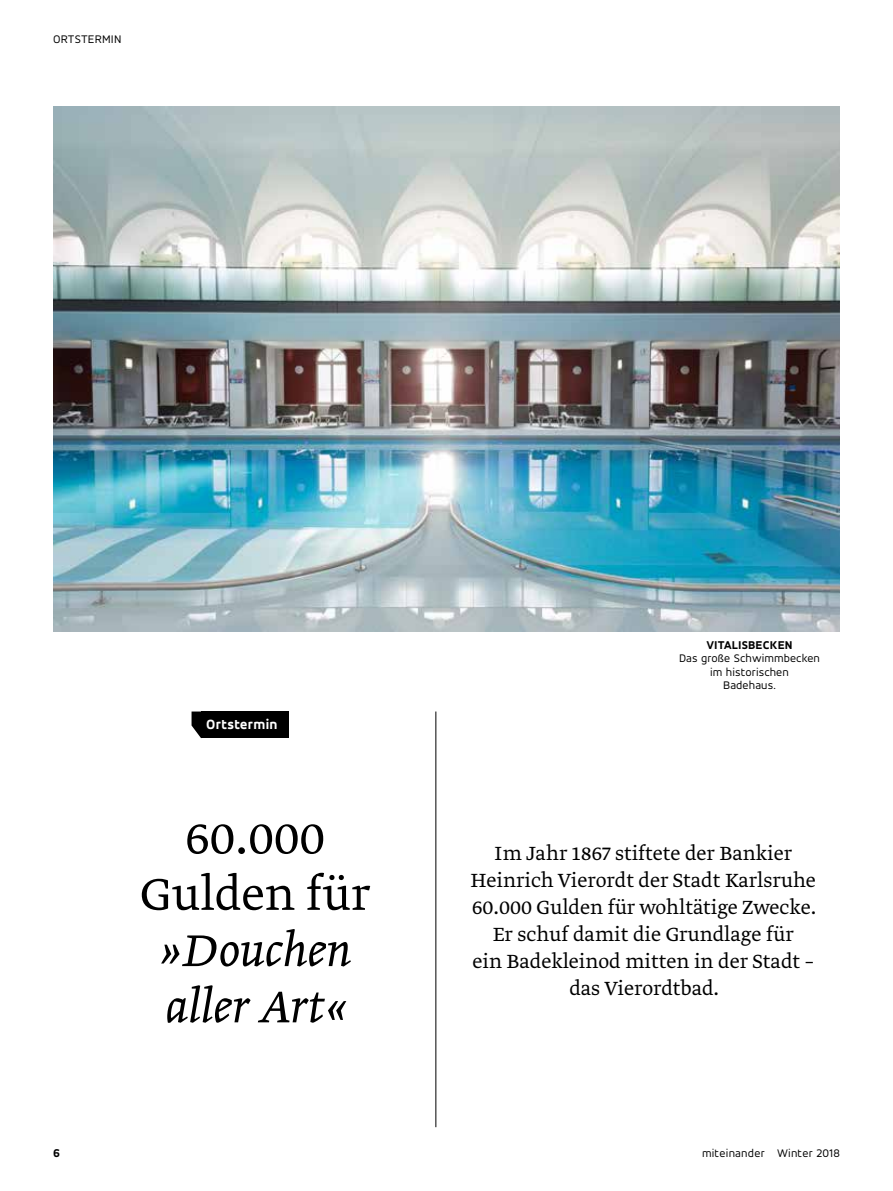
<style>
.page{position:relative;width:893px;height:1191px;background:#fff}
.page>*{position:absolute;margin:0;border:0;box-sizing:border-box;transform-origin:0 0}
.t1{font:italic 300 52.5px/56.2px "Greta Text Pro";color:#000}
.t2{font:300 52.5px/56.2px "Greta Text Pro";color:#000;text-align:center}
.t3{font:300 22.5px/27px "Greta Text Pro";color:#000;text-align:center}
.t4{font:700 expanded 14.25px "Accord Alternate";letter-spacing:.02em;color:#fff}
.t5{font:12px/13.5px "Accord Alternate";letter-spacing:.01em;color:#000;text-align:center}
.t6{font:700 expanded 12px "Accord Alternate";letter-spacing:.01em;color:#000}
</style>
<div class="page">
<div style="left:201px;top:711px;width:87px;height:27px;background:#000"></div>
<svg style="left:192px;top:711px;width:9px;height:27px"></svg>
<img style="left:53px;top:107px;width:787px;height:524px">
<hr style="left:435px;top:711px;width:1px;height:416px;background:#000">
<p class="t5" style="left:53px;top:32px;width:70px">ORTSTERMIN</p>
<p class="t4" style="left:206px;top:715px;width:73px">Ortstermin</p>
<h1 class="t2" style="left:140px;top:812px;width:232px">60.000<br>Gulden für</h1>
<h1 class="t1" style="left:160px;top:924px;width:193px">»Douchen aller Art«</h1>
<p class="t6" style="left:706px;top:637px;width:88px">VITALISBECKEN</p>
<p class="t5" style="left:679px;top:651px;width:142px">Das große Schwimmbecken im historischen<br>Badehaus.</p>
<p class="t3" style="left:470px;top:840px;width:347px">Im Jahr 1867 stiftete der Bankier<br>Heinrich Vierordt der Stadt Karlsruhe<br>60.000 Gulden für wohltätige Zwecke.<br>Er schuf damit die Grundlage für<br>ein Badekleinod mitten in der Stadt – das Vierordtbad.</p>
<p class="t6" style="left:53px;top:1145px;width:8px">6</p>
<p class="t5" style="left:702px;top:1146px;width:139px">miteinander Winter 2018</p>
</div>
